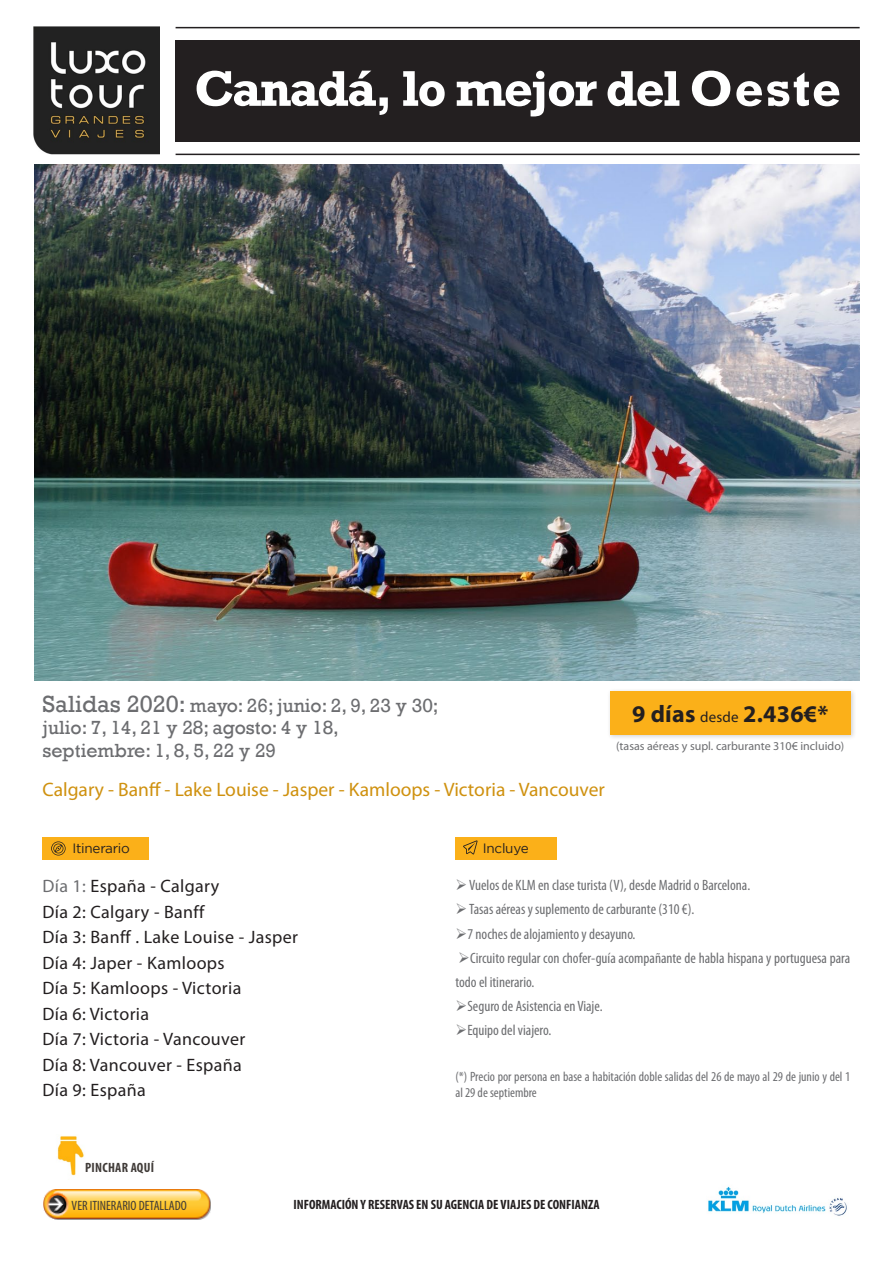
<style>
.page{position:relative;width:893px;height:1263px;background:#fff}
.page>*{position:absolute;margin:0;border:0;box-sizing:border-box;transform-origin:0 0}
.t1{font:700 51px "Rockwell";letter-spacing:-.04em;color:#fff}
.t2{font:700 24px "Myriad Pro";letter-spacing:.01em;color:#231f20}
.t3{font:19.5px/22.5px "Rockwell";color:#6c6d70}
.t4{font:19.5px "Myriad Pro";color:#cf910f}
.t5{font:18px "Myriad Pro";letter-spacing:.02em;color:#231f20}
.t6{font:condensed 15px/24px "Myriad Pro";color:#6c6d70}
.t7{font:condensed 13.5px/16.5px "Myriad Pro";color:#6c6d70}
.t8{font:700 condensed 13.5px "Myriad Pro";color:#231f20}
.t9{font:condensed 13.5px "Myriad Pro";color:#403b38}
.t10{font:13.5px "Gotham";letter-spacing:-.02em;color:#231f20}
.t11{font:700 condensed 13.5px "Myriad Pro";letter-spacing:.02em;color:#403b38}
.t12{font:12px "Myriad Pro";color:#6c6d70}
.s1{font-size:24px}
.s2{font-weight:400;font-size:15px}
.s3{color:#6c6d70}
</style>
<div class="page">
<img style="left:34px;top:165px;width:825px;height:515px">
<div style="left:455px;top:837px;width:102px;height:23px;background:#fbb019"></div>
<svg style="left:463px;top:840px;width:15px;height:14px"></svg>
<div style="left:43px;top:837px;width:106px;height:23px;background:#fbb019"></div>
<svg style="left:51px;top:841px;width:15px;height:14px"></svg>
<img style="left:33px;top:27px;width:127px;height:128px">
<img style="left:57px;top:1136px;width:27px;height:40px">
<div style="left:607px;top:688px;width:249px;height:53px;background:#231f20;opacity:.2"></div>
<div style="left:610px;top:691px;width:240px;height:43px;background:#fbb019"></div>
<hr style="left:176px;top:27px;width:684px;height:1px;background:#231f20">
<hr style="left:176px;top:154px;width:684px;height:1px;background:#231f20">
<div style="left:176px;top:40px;width:684px;height:101px;background:#231f20"></div>
<img style="left:708px;top:1186px;width:139px;height:30px">
<img style="left:44px;top:1190px;width:167px;height:29px">
<p class="t1" style="left:194px;top:58px;width:648px">Canadá, lo mejor del Oeste</p>
<p class="t3" style="left:43px;top:694px;width:398px"><span class="s1">Salidas 2020:</span> mayo: 26; junio: 2, 9, 23 y 30; julio: 7, 14, 21 y 28; agosto: 4 y 18, septiembre: 1, 8, 5, 22 y 29</p>
<p class="t4" style="left:43px;top:777px;width:564px">Calgary - Banff - Lake Louise - Jasper - Kamloops - Victoria - Vancouver</p>
<p class="t2" style="left:632px;top:698px;width:198px">9 días <span class="s2">desde</span> 2.436€*</p>
<p class="t12" style="left:616px;top:739px;width:230px">(tasas aéreas y supl. carburante 310€ incluido)</p>
<p class="t10" style="left:72px;top:841px;width:59px">Itinerario</p>
<p class="t10" style="left:483px;top:841px;width:47px">Incluye</p>
<p class="t5" style="left:43px;top:875px;width:178px"><span class="s3">Día 1:</span> España - Calgary</p>
<p class="t5" style="left:43px;top:901px;width:163px">Día 2: Calgary - Banff</p>
<p class="t5" style="left:43px;top:926px;width:257px">Día 3: Banff . Lake Louise - Jasper</p>
<p class="t5" style="left:43px;top:952px;width:184px">Día 4: Japer - Kamloops</p>
<p class="t5" style="left:43px;top:977px;width:200px">Día 5: Kamloops - Victoria</p>
<p class="t5" style="left:43px;top:1003px;width:108px">Día 6: Victoria</p>
<p class="t5" style="left:43px;top:1028px;width:204px">Día 7: Victoria - Vancouver</p>
<p class="t5" style="left:43px;top:1054px;width:201px">Día 8: Vancouver - España</p>
<p class="t5" style="left:43px;top:1079px;width:105px">Día 9: España</p>
<p class="t6" style="left:455px;top:873px;width:296px">➢ Vuelos de KLM en clase turista (V), desde Madrid o Barcelona.</p>
<p class="t6" style="left:455px;top:897px;width:240px">➢ Tasas aéreas y suplemento de carburante (310 €).</p>
<p class="t6" style="left:455px;top:921px;width:182px">➢7 noches de alojamiento y desayuno.</p>
<p class="t6" style="left:455px;top:945px;width:396px">➢Circuito regular con chofer-guía acompañante de habla hispana y portuguesa para todo el itinerario.</p>
<p class="t6" style="left:455px;top:993px;width:149px">➢Seguro de Asistencia en Viaje.</p>
<p class="t6" style="left:455px;top:1017px;width:97px">➢Equipo del viajero.</p>
<p class="t7" style="left:455px;top:1068px;width:396px">(*) Precio por persona en base a habitación doble salidas del 26 de mayo al 29 de junio y del 1 al 29 de septiembre</p>
<p class="t11" style="left:85px;top:1159px;width:70px">PINCHAR AQUÍ</p>
<p class="t9" style="left:72px;top:1197px;width:117px">VER ITINERARIO DETALLADO</p>
<p class="t8" style="left:293px;top:1196px;width:308px">INFORMACIÓN Y RESERVAS EN SU AGENCIA DE VIAJES DE CONFIANZA</p>
</div>
